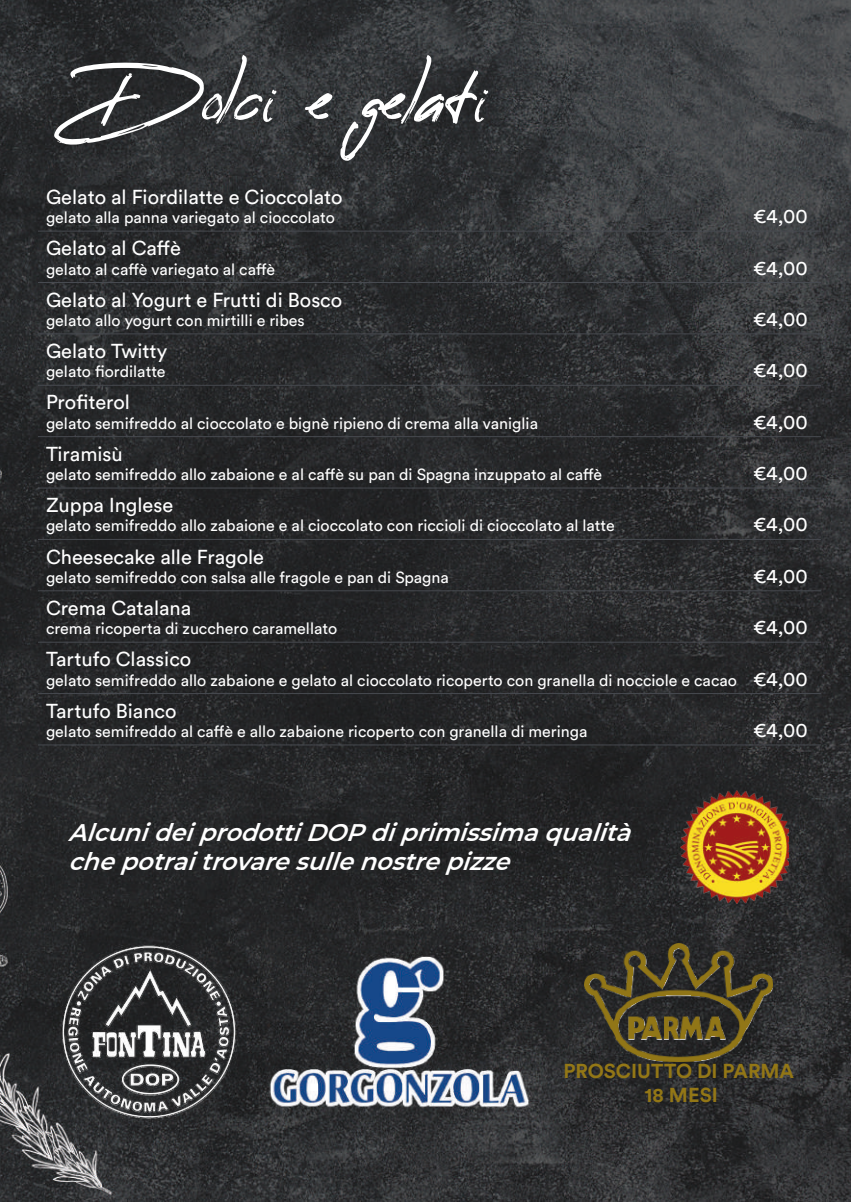
<style>
.page{position:relative;width:851px;height:1202px;background:#fff}
.page>*{position:absolute;margin:0;border:0;box-sizing:border-box;transform-origin:0 0}
.t1{font:60px "Reey";color:#fff}
.t2{font:italic 600 24px/28.8px "Montserrat";color:#fff}
.t3{font:20px "Circular Std";color:#fff}
.t4{font:700 20px/24px "Circular Std";color:#937716;text-align:center}
.t5{font:16px "Circular Std";color:#fff}
.s1{font-size:20px}
</style>
<div class="page">
<img style="left:0;top:0;width:850px;height:1202px">
<hr style="left:38px;top:231px;width:706px;height:1px;background:#474a50">
<hr style="left:744px;top:231px;width:76px;height:1px;background:#474a50">
<hr style="left:38px;top:282px;width:706px;height:1px;background:#474a50">
<hr style="left:744px;top:282px;width:76px;height:1px;background:#474a50">
<hr style="left:38px;top:333px;width:706px;height:1px;background:#474a50">
<hr style="left:744px;top:333px;width:76px;height:1px;background:#474a50">
<hr style="left:38px;top:385px;width:706px;height:1px;background:#474a50">
<hr style="left:744px;top:385px;width:76px;height:1px;background:#474a50">
<hr style="left:38px;top:436px;width:706px;height:1px;background:#474a50">
<hr style="left:744px;top:436px;width:76px;height:1px;background:#474a50">
<hr style="left:38px;top:487px;width:706px;height:1px;background:#474a50">
<hr style="left:744px;top:487px;width:76px;height:1px;background:#474a50">
<hr style="left:38px;top:539px;width:706px;height:1px;background:#474a50">
<hr style="left:744px;top:539px;width:76px;height:1px;background:#474a50">
<hr style="left:38px;top:590px;width:706px;height:1px;background:#474a50">
<hr style="left:744px;top:590px;width:76px;height:1px;background:#474a50">
<hr style="left:38px;top:642px;width:706px;height:1px;background:#474a50">
<hr style="left:744px;top:642px;width:76px;height:1px;background:#474a50">
<hr style="left:38px;top:693px;width:706px;height:1px;background:#474a50">
<hr style="left:744px;top:693px;width:76px;height:1px;background:#474a50">
<hr style="left:38px;top:744px;width:706px;height:1px;background:#474a50">
<hr style="left:744px;top:744px;width:76px;height:1px;background:#474a50">
<img style="left:584px;top:944px;width:188px;height:117px">
<img style="left:38px;top:921px;width:221px;height:220px">
<img style="left:264px;top:953px;width:270px;height:165px">
<img style="left:680px;top:791px;width:108px;height:112px">
<h1 class="t1" style="left:98px;top:67px;width:394px">Dolci e gelati</h1>
<p class="t3" style="left:46px;top:185px;width:298px">Gelato al Fiordilatte e Cioccolato</p>
<p class="t5" style="left:46px;top:208px;width:290px">gelato alla panna variegato al cioccolato</p>
<p class="t3" style="left:752px;top:204px;width:56px">€4,00</p>
<p class="t3" style="left:46px;top:236px;width:136px">Gelato al Caffè</p>
<p class="t5" style="left:46px;top:259px;width:231px">gelato al caffè variegato al caffè</p>
<p class="t3" style="left:752px;top:255px;width:56px">€4,00</p>
<p class="t3" style="left:46px;top:287px;width:298px">Gelato al Yogurt e Frutti di Bosco</p>
<p class="t5" style="left:46px;top:311px;width:260px">gelato allo yogurt con mirtilli e ribes</p>
<p class="t3" style="left:752px;top:307px;width:56px">€4,00</p>
<p class="t3" style="left:46px;top:339px;width:123px">Gelato Twitty</p>
<p class="t5" style="left:46px;top:362px;width:121px">gelato fiordilatte</p>
<p class="t3" style="left:752px;top:358px;width:56px">€4,00</p>
<p class="t3" style="left:46px;top:390px;width:86px">Profiterol</p>
<p class="t5" style="left:46px;top:413px;width:493px">gelato semifreddo al cioccolato e bignè ripieno di crema alla vaniglia</p>
<p class="t3" style="left:752px;top:409px;width:56px">€4,00</p>
<p class="t3" style="left:46px;top:442px;width:78px">Tiramisù</p>
<p class="t5" style="left:46px;top:465px;width:557px">gelato semifreddo allo zabaione e al caffè su pan di Spagna inzuppato al caffè</p>
<p class="t3" style="left:752px;top:461px;width:56px">€4,00</p>
<p class="t3" style="left:46px;top:493px;width:129px">Zuppa Inglese</p>
<p class="t5" style="left:46px;top:516px;width:570px">gelato semifreddo allo zabaione e al cioccolato con riccioli di cioccolato al latte</p>
<p class="t3" style="left:752px;top:512px;width:56px">€4,00</p>
<p class="t3" style="left:46px;top:544px;width:219px">Cheesecake alle Fragole</p>
<p class="t5" style="left:46px;top:567px;width:404px">gelato semifreddo con salsa alle fragole e pan di Spagna</p>
<p class="t3" style="left:752px;top:564px;width:56px">€4,00</p>
<p class="t3" style="left:46px;top:596px;width:147px">Crema Catalana</p>
<p class="t5" style="left:46px;top:619px;width:292px">crema ricoperta di zucchero caramellato</p>
<p class="t3" style="left:752px;top:615px;width:56px">€4,00</p>
<p class="t3" style="left:46px;top:647px;width:147px">Tartufo Classico</p>
<p class="t5" style="left:46px;top:670px;width:763px">gelato semifreddo allo zabaione e gelato al cioccolato ricoperto con granella di nocciole e cacao <span class="s1">€4,00</span></p>
<p class="t3" style="left:46px;top:699px;width:132px">Tartufo Bianco</p>
<p class="t5" style="left:46px;top:722px;width:543px">gelato semifreddo al caffè e allo zabaione ricoperto con granella di meringa</p>
<p class="t3" style="left:752px;top:718px;width:56px">€4,00</p>
<h2 class="t2" style="left:68px;top:817px;width:574px">AlcunideiprodottiDOPdiprimissimaqualità chepotraitrovaresullenostrepizze</h2>
<p class="t4" style="left:563px;top:1058px;width:232px">PROSCIUTTO DI PARMA<br>18 MESI</p>
</div>
